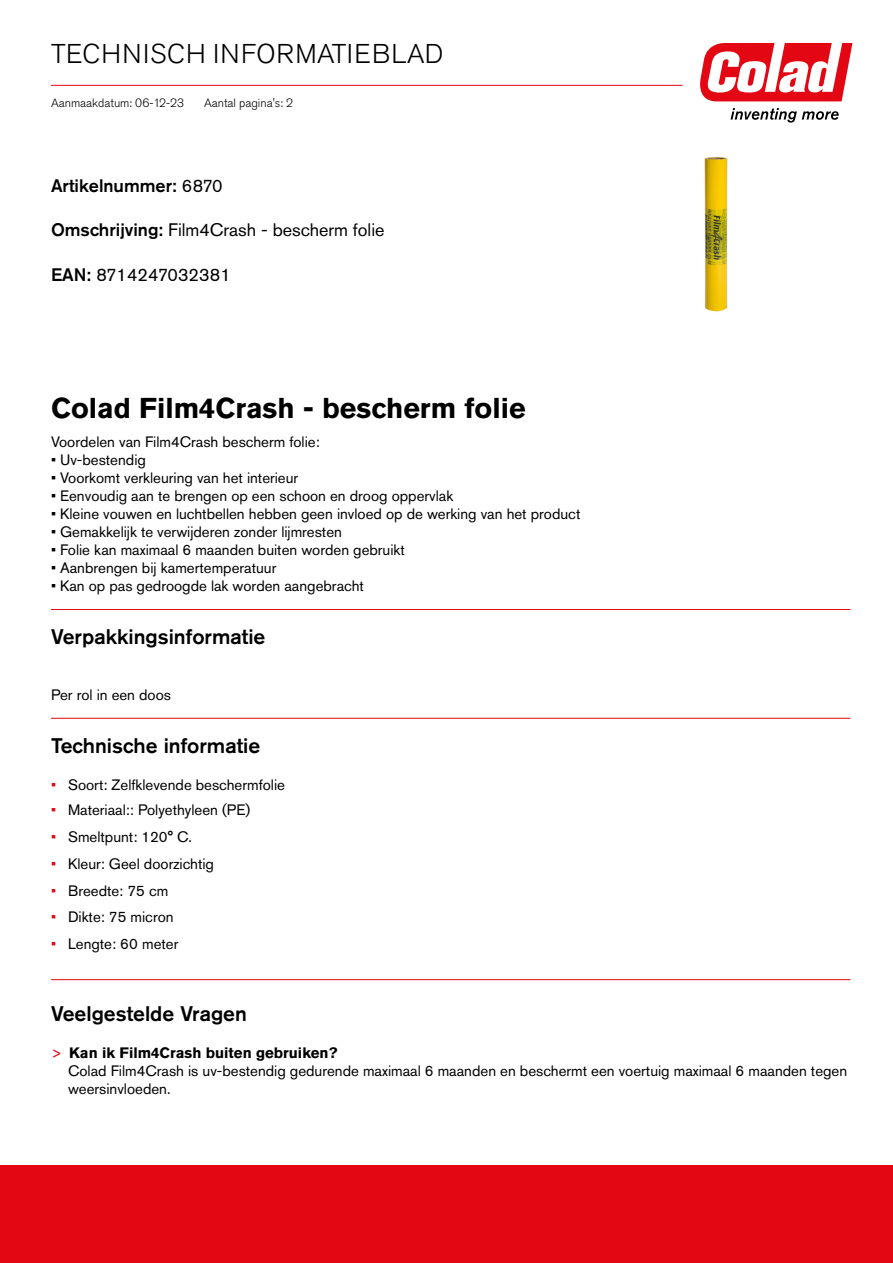
<style>
.page{position:relative;width:893px;height:1263px;background:#fff}
.page>*{position:absolute;margin:0;border:0;box-sizing:border-box;transform-origin:0 0}
.t1{font:700 28.5px "Akzidenz Grotesk Pro";color:#000}
.t2{font:300 27px "Akzidenz Grotesk Pro";letter-spacing:.03em;color:#000}
.t3{font:500 21px "Akzidenz Grotesk Pro";color:#000}
.t4{font:18px "Akzidenz Grotesk Pro";color:#000}
.t5{font:500 18px "Akzidenz Grotesk Pro";color:#000}
.t6{font:15px/18px "Akzidenz Grotesk Pro";color:#000}
.t7{font:300 12px "Akzidenz Grotesk Pro";color:#000}
.s1{font-weight:400}
.s2{font-weight:500}
.s3{color:#e30613}
.s4{font-weight:700}
</style>
<div class="page">
<svg style="left:700px;top:43px;width:152px;height:58px"></svg>
<svg style="left:731px;top:108px;width:108px;height:15px"></svg>
<hr style="left:51px;top:85px;width:631px;height:1px;background:#e30613">
<div style="left:0;top:1165px;width:893px;height:98px;background:#e30613"></div>
<hr style="left:51px;top:609px;width:799px;height:1px;background:#e30613">
<hr style="left:51px;top:718px;width:799px;height:1px;background:#e30613">
<hr style="left:51px;top:979px;width:799px;height:1px;background:#e30613">
<img style="left:704px;top:156px;width:24px;height:156px">
<h2 class="t2" style="left:51px;top:36px;width:394px">TECHNISCH INFORMATIEBLAD</h2>
<p class="t7" style="left:204px;top:95px;width:90px">Aantal pagina's: 2</p>
<p class="t7" style="left:51px;top:95px;width:135px">Aanmaakdatum: 06-12-23</p>
<p class="t5" style="left:51px;top:174px;width:173px">Artikelnummer: <span class="s1">6870</span></p>
<p class="t4" style="left:51px;top:218px;width:335px"><span class="s2">Omschrijving:</span> Film4Crash - bescherm folie</p>
<p class="t4" style="left:51px;top:263px;width:181px"><span class="s2">EAN:</span> 8714247032381</p>
<h1 class="t1" style="left:51px;top:389px;width:476px">Colad Film4Crash - bescherm folie</h1>
<p class="t6" style="left:51px;top:432px;width:270px">Voordelen van Film4Crash bescherm folie:</p>
<p class="t6" style="left:51px;top:450px;width:96px">• Uv-bestendig</p>
<p class="t6" style="left:51px;top:468px;width:249px">• Voorkomt verkleuring van het interieur</p>
<p class="t6" style="left:51px;top:486px;width:404px">• Eenvoudig aan te brengen op een schoon en droog oppervlak</p>
<p class="t6" style="left:51px;top:504px;width:531px">• Kleine vouwen en luchtbellen hebben geen invloed op de werking van het product</p>
<p class="t6" style="left:51px;top:522px;width:292px">• Gemakkelijk te verwijderen zonder lijmresten</p>
<p class="t6" style="left:51px;top:540px;width:355px">• Folie kan maximaal 6 maanden buiten worden gebruikt</p>
<p class="t6" style="left:51px;top:558px;width:227px">• Aanbrengen bij kamertemperatuur</p>
<p class="t6" style="left:51px;top:576px;width:314px">• Kan op pas gedroogde lak worden aangebracht</p>
<h3 class="t3" style="left:51px;top:623px;width:216px">Verpakkingsinformatie</h3>
<p class="t6" style="left:51px;top:685px;width:122px">Per rol in een doos</p>
<h3 class="t3" style="left:51px;top:732px;width:211px">Technische informatie</h3>
<p class="t6" style="left:51px;top:776px;width:235px"><span class="s3">•</span> Soort: Zelfklevende beschermfolie</p>
<p class="t6" style="left:51px;top:801px;width:201px"><span class="s3">•</span> Materiaal:: Polyethyleen (PE)</p>
<p class="t6" style="left:51px;top:828px;width:142px"><span class="s3">•</span> Smeltpunt: 120° C.</p>
<p class="t6" style="left:51px;top:854px;width:164px"><span class="s3">•</span> Kleur: Geel doorzichtig</p>
<p class="t6" style="left:51px;top:881px;width:119px"><span class="s3">•</span> Breedte: 75 cm</p>
<p class="t6" style="left:51px;top:908px;width:124px"><span class="s3">•</span> Dikte: 75 micron</p>
<p class="t6" style="left:51px;top:935px;width:129px"><span class="s3">•</span> Lengte: 60 meter</p>
<h3 class="t3" style="left:51px;top:1000px;width:197px">Veelgestelde Vragen</h3>
<p class="t6" style="left:68px;top:1044px;width:781px;text-indent:-17px"><span class="s3">&gt;</span> <span class="s4">Kan ik Film4Crash buiten gebruiken?<br></span>Colad Film4Crash is uv-bestendig gedurende maximaal 6 maanden en beschermt een voertuig maximaal 6 maanden tegen weersinvloeden.</p>
</div>
